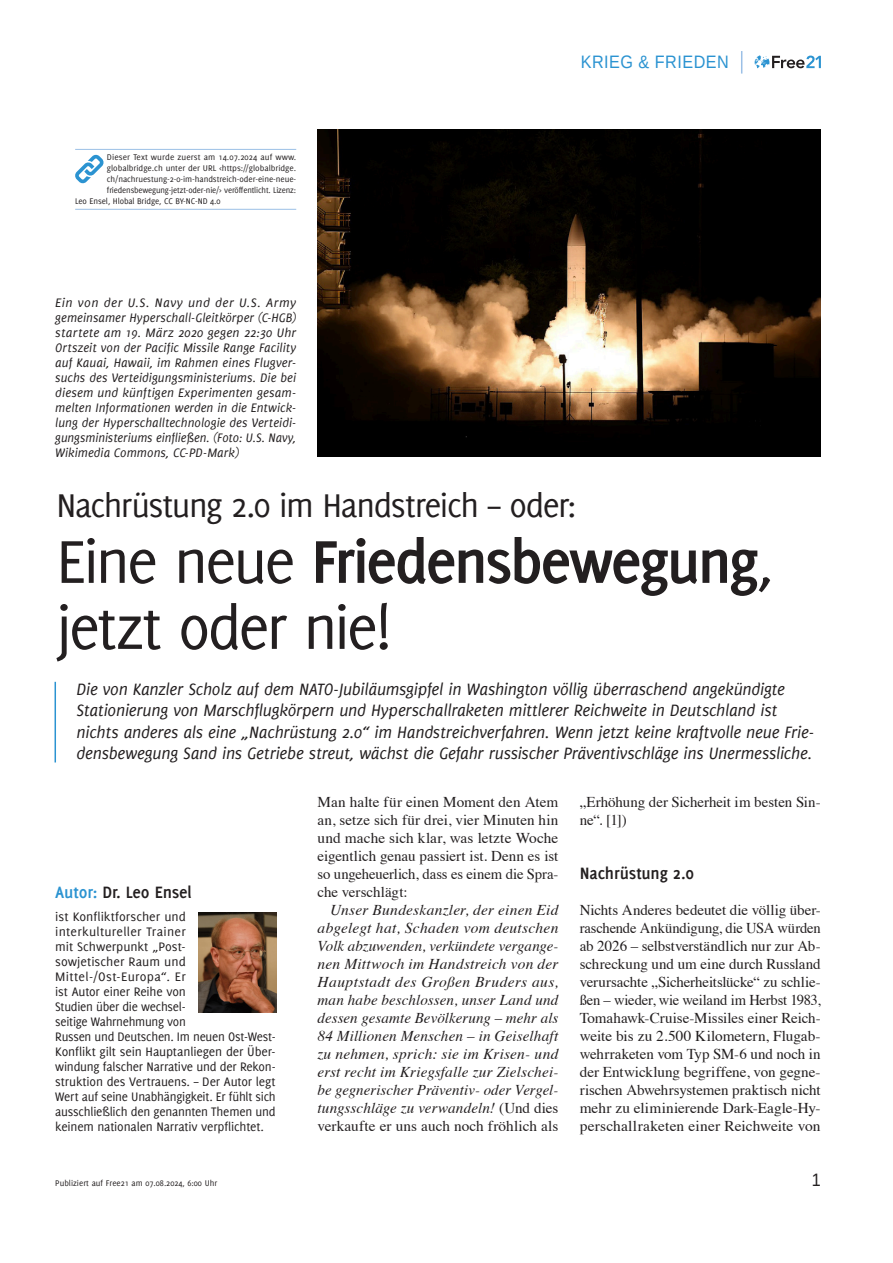
<style>
.page{position:relative;width:893px;height:1263px;background:#fff}
.page>*{position:absolute;margin:0;border:0;box-sizing:border-box;transform-origin:0 0}
.t1{font:66px/66px "Delicious";letter-spacing:-.045em;color:#231f20}
.t2{font:36px "Delicious";letter-spacing:-.04em;color:#231f20}
.t3{font:italic 18px/21.6px "Delicious";letter-spacing:-.01em;color:#231f20}
.t4{font:700 18px "Delicious";letter-spacing:-.01em;color:#231f20}
.t5{font:18px "Liberation Sans";letter-spacing:.03em;color:#2b93d1;scale:.9 1}
.t6{font:18px "Liberation Sans";color:#231f20;scale:.9 1}
.t7{font:15px/18px "Times";color:#231f20;text-align:justify}
.t8{font:italic 15px/18px "Times";letter-spacing:.005em;color:#231f20;text-align:justify}
.t9{font:13.5px/15px "Delicious";letter-spacing:-.015em;color:#231f20}
.t10{font:italic 13.5px/15px "Delicious";color:#231f20;text-align:justify}
.t11{font:9px "Delicious";letter-spacing:-.005em;color:#231f20}
.s1{font-weight:700}
.s2{color:#2b93d1}
.s3{font-style:normal}
</style>
<div class="page">
<svg style="left:755px;top:55px;width:66px;height:13px"></svg>
<svg style="left:741px;top:51px;width:1px;height:23px"></svg>
<hr style="left:55px;top:682px;width:1px;height:80px;background:#2b93d1">
<img style="left:317px;top:130px;width:504px;height:327px">
<hr style="left:75px;top:149px;width:221px;height:1px;background:#9bc0e6">
<hr style="left:75px;top:209px;width:221px;height:1px;background:#9bc0e6">
<svg style="left:75px;top:154px;width:29px;height:30px"></svg>
<img style="left:199px;top:912px;width:77px;height:101px">
<p class="t11" style="left:107px;top:152px;width:191px">Dieser Text wurde zuerst am 14.07.2024 auf www.</p>
<p class="t11" style="left:107px;top:163px;width:191px">globalbridge.ch unter der URL &lt;https://globalbridge.</p>
<p class="t11" style="left:107px;top:174px;width:191px">ch/nachruestung-2-0-im-handstreich-oder-eine-neue-</p>
<p class="t11" style="left:107px;top:185px;width:191px">friedensbewegung-jetzt-oder-nie/&gt; veröffentlicht. Lizenz:</p>
<p class="t11" style="left:75px;top:196px;width:147px">Leo Ensel, Hlobal Bridge, CC BY-NC-ND 4.0</p>
<p class="t10" style="left:55px;top:295px;width:242px">Ein von der U.S. Navy und der U.S. Army gemeinsamer Hyperschall-Gleitkörper (C-HGB) startete am 19. März 2020 gegen 22:30 Uhr Ortszeit von der Pacific Missile Range Facility auf Kauai, Hawaii, im Rahmen eines Flugver&shy;suchs des Verteidigungsministeriums. Die bei diesem und künftigen Experimenten gesam&shy;melten Informationen werden in die Entwick&shy;lung der Hyperschalltechnologie des Verteidi&shy;gungsministeriums einfließen. (Foto: U.S. Navy, Wikimedia Commons, CC-PD-Mark)</p>
<p class="t5" style="left:581px;top:51px;width:166px">KRIEG &amp; FRIEDEN</p>
<h2 class="t2" style="left:56px;top:485px;width:522px">Nachrüstung 2.0 im Handstreich – oder:</h2>
<h1 class="t1" style="left:56px;top:527px;width:719px">Eine neue <span class="s1">Friedensbewegung</span>, jetzt oder nie!</h1>
<p class="t3" style="left:77px;top:678px;width:739px">Die von Kanzler Scholz auf dem NATO-Jubiläumsgipfel in Washington völlig überraschend angekündigte Stationierung von Marschflugkörpern und Hyperschallraketen mittlerer Reichweite in Deutschland ist nichts anderes als eine „Nachrüstung 2.0“ im Handstreichverfahren. Wenn jetzt keine kraftvolle neue Frie&shy;densbewegung Sand ins Getriebe streut, wächst die Gefahr russischer Präventivschläge ins Unermessliche.</p>
<p class="t4" style="left:55px;top:882px;width:138px"><span class="s2">Autor:</span> Dr. Leo Ensel</p>
<p class="t9" style="left:55px;top:909px;width:222px">ist Konfliktforscher und<br>interkultureller Trainer<br>mit Schwerpunkt „Post-<br>sowjetischer Raum und Mittel-/Ost-Europa“. Er<br>ist Autor einer Reihe von<br>Studien über die wechsel-<br>seitige Wahrnehmung von<br>Russen und Deutschen. Im neuen Ost-West-Konflikt gilt sein Hauptanliegen der Über&shy;windung falscher Narrative und der Rekon&shy;struktion des Vertrauens. – Der Autor legt Wert auf seine Unabhängigkeit. Er fühlt sich ausschließlich den genannten Themen und keinem nationalen Narrativ verpflichtet.</p>
<p class="t7" style="left:317px;top:792px;width:242px">Man halte für einen Moment den Atem an, setze sich für drei, vier Minuten hin und mache sich klar, was letzte Woche eigentlich genau passiert ist. Denn es ist so ungeheuerlich, dass es einem die Spra&shy;che verschlägt:</p>
<p class="t8" style="left:317px;top:900px;width:242px;text-indent:13px">Unser Bundeskanzler, der einen Eid abgelegt hat, Schaden vom deutschen Volk abzuwenden, verkündete vergange&shy;nen Mittwoch im Handstreich von der Hauptstadt des Großen Bruders aus, man habe beschlossen, unser Land und dessen gesamte Bevölkerung – mehr als 84 Millionen Menschen – in Geiselhaft zu nehmen, sprich: sie im Krisen- und erst recht im Kriegsfalle zur Zielschei&shy;be gegnerischer Präventiv- oder Vergel&shy;tungsschläge zu verwandeln! <span class="s3">(Und dies verkaufte er uns auch noch fröhlich als</span></p>
<p class="t7" style="left:580px;top:792px;width:242px">„Erhöhung der Sicherheit im besten Sin&shy;ne“. [1])</p>
<p class="t4" style="left:580px;top:863px;width:115px">Nachrüstung 2.0</p>
<p class="t7" style="left:580px;top:900px;width:242px">Nichts Anderes bedeutet die völlig über&shy;raschende Ankündigung, die USA würden ab 2026 – selbstverständlich nur zur Ab&shy;schreckung und um eine durch Russland verursachte „Sicherheitslücke“ zu schlie&shy;ßen – wieder, wie weiland im Herbst 1983, Tomahawk-Cruise-Missiles einer Reich&shy;weite bis zu 2.500 Kilometern, Flugab&shy;wehrraketen vom Typ SM-6 und noch in der Entwicklung begriffene, von gegne&shy;rischen Abwehrsystemen praktisch nicht mehr zu eliminierende Dark-Eagle-Hy&shy;perschallraketen einer Reichweite von</p>
<p class="t11" style="left:55px;top:1177px;width:163px">Publiziert auf Free21 am 07.08.2024, 6:00 Uhr</p>
<p class="t6" style="left:812px;top:1168px;width:12px">1</p>
</div>
